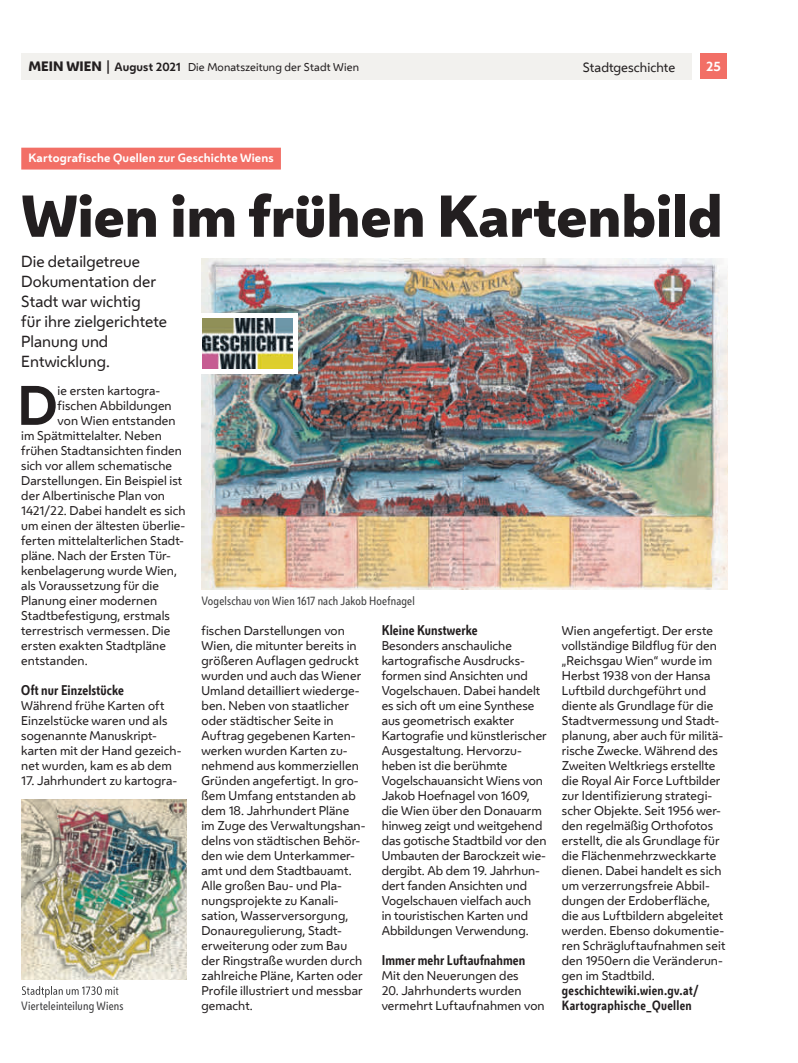
<style>
.page{position:relative;width:798px;height:1063px;background:#fff}
.page>*{position:absolute;margin:0;border:0;box-sizing:border-box;transform-origin:0 0}
.t1{font:800 55px "Wiener Melange";letter-spacing:-.01em;color:#231f20}
.t2{font:700 51.88px "Wiener Melange";color:#231f20}
.t3{font:15px/20px "Wiener Melange";color:#231f20}
.t4{font:700 13.12px "Wiener Melange Cd";letter-spacing:.01em;color:#231f20}
.t5{font:700 12.5px "Wiener Melange Cd";letter-spacing:.025em;color:#231f20}
.t6{font:12.5px "Wiener Melange";color:#231f20}
.t7{font:700 12.5px "Wiener Melange";color:#fff}
.t8{font:11.88px/15px "Wiener Melange";letter-spacing:.005em;color:#231f20}
.t9{font:11.25px "Wiener Melange Cd";letter-spacing:.015em;color:#3f3f40}
.t10{font:700 11.25px "Wiener Melange";letter-spacing:.015em;color:#fff}
.t11{font:10.62px "Wiener Melange";letter-spacing:.01em;color:#231f20}
.s1{font-weight:800;font-size:12.75px}
.s2{font-size:12px}
.s3{font-weight:700;font-size:11.25px}
</style>
<div class="page">
<div style="left:21px;top:53px;width:670px;height:27px;background:#f2f1ee"></div>
<div style="left:699px;top:53px;width:27px;height:26px;background:#f26f66"></div>
<div style="left:21px;top:148px;width:260px;height:22px;background:#f26f66"></div>
<img style="left:21px;top:800px;width:165px;height:180px">
<svg style="left:22px;top:986px;width:39px;height:12px"></svg>
<img style="left:201px;top:259px;width:525px;height:331px">
<svg style="left:201px;top:314px;width:96px;height:60px"></svg>
<img style="left:202px;top:319px;width:90px;height:49px">
<p class="t11" style="left:28px;top:60px;width:332px"><span class="s1">MEIN WIEN</span> <span class="s2">|</span> <span class="s3">August 2021</span> Die Monatszeitung der Stadt Wien</p>
<p class="t6" style="left:582px;top:58px;width:94px">Stadtgeschichte</p>
<p class="t7" style="left:706px;top:57px;width:16px">25</p>
<p class="t10" style="left:28px;top:150px;width:247px">Kartografische Quellen zur Geschichte Wiens</p>
<h1 class="t1" style="left:21px;top:177px;width:702px">Wien im frühen Kartenbild</h1>
<p class="t3" style="left:21px;top:252px;width:147px">Die detailgetreue<br>Dokumentation der<br>Stadt war wichtig<br>für ihre zielgerichtete<br>Planung und<br>Entwicklung.</p>
<h2 class="t2" style="left:17px;top:368px;width:42px">D</h2>
<p class="t8" style="left:58px;top:383px;width:104px">ie ersten kartogra-</p>
<p class="t8" style="left:58px;top:398px;width:116px">fischen Abbildungen</p>
<p class="t8" style="left:58px;top:413px;width:119px">von Wien entstanden</p>
<p class="t8" style="left:21px;top:428px;width:142px">im Spätmittelalter. Neben</p>
<p class="t8" style="left:21px;top:443px;width:162px">frühen Stadtansichten finden</p>
<p class="t8" style="left:21px;top:458px;width:152px">sich vor allem schematische</p>
<p class="t8" style="left:21px;top:473px;width:162px">Darstellungen. Ein Beispiel ist</p>
<p class="t8" style="left:21px;top:488px;width:145px">der Albertinische Plan von</p>
<p class="t8" style="left:21px;top:503px;width:166px">1421/22. Dabei handelt es sich</p>
<p class="t8" style="left:21px;top:518px;width:165px">um einen der ältesten überlie-</p>
<p class="t8" style="left:21px;top:533px;width:164px">ferten mittelalterlichen Stadt-</p>
<p class="t8" style="left:21px;top:548px;width:151px">pläne. Nach der Ersten Tür-</p>
<p class="t8" style="left:21px;top:563px;width:157px">kenbelagerung wurde Wien,</p>
<p class="t8" style="left:21px;top:578px;width:139px">als Voraussetzung für die</p>
<p class="t8" style="left:21px;top:593px;width:137px">Planung einer modernen</p>
<p class="t8" style="left:21px;top:608px;width:150px">Stadtbefestigung, erstmals</p>
<p class="t8" style="left:21px;top:623px;width:150px">terrestrisch vermessen. Die</p>
<p class="t8" style="left:21px;top:638px;width:146px">ersten exakten Stadtpläne</p>
<p class="t8" style="left:21px;top:653px;width:68px">entstanden.</p>
<p class="t4" style="left:21px;top:681px;width:104px">Oft nur Einzelstücke</p>
<p class="t8" style="left:21px;top:698px;width:162px">Während frühe Karten oft<br>Einzelstücke waren und als sogenannte Manuskript&shy;karten mit der Hand gezeich&shy;net wurden, kam es ab dem</p>
<p class="t8" style="left:21px;top:773px;width:157px">17. Jahrhundert zu kartogra-</p>
<p class="t9" style="left:201px;top:593px;width:215px">Vogelschau von Wien 1617 nach Jakob Hoefnagel</p>
<p class="t8" style="left:201px;top:623px;width:165px">fischen Darstellungen von<br>Wien, die mitunter bereits in größeren Auflagen gedruckt wurden und auch das Wiener<br>Umland detailliert wiederge&shy;ben. Neben von staatlicher oder städtischer Seite in<br>Auftrag gegebenen Karten&shy;werken wurden Karten zu&shy;nehmend aus kommerziellen<br>Gründen angefertigt. In gro&shy;ßem Umfang entstanden ab dem 18. Jahrhundert Pläne im Zuge des Verwaltungshan&shy;delns von städtischen Behör&shy;den wie dem Unterkammer&shy;amt und dem Stadtbauamt.<br>Alle großen Bau- und Pla&shy;nungsprojekte zu Kanali&shy;sation, Wasserversorgung,<br>Donauregulierung, Stadt&shy;erweiterung oder zum Bau der Ringstraße wurden durch zahlreiche Pläne, Karten oder<br>Profile illustriert und messbar gemacht.</p>
<p class="t4" style="left:381px;top:621px;width:97px">Kleine Kunstwerke</p>
<p class="t8" style="left:561px;top:623px;width:165px">Wien angefertigt. Der erste vollständige Bildflug für den „Reichsgau Wien“ wurde im<br>Herbst 1938 von der Hansa<br>Luftbild durchgeführt und diente als Grundlage für die<br>Stadtvermessung und Stadt&shy;planung, aber auch für militä&shy;rische Zwecke. Während des<br>Zweiten Weltkriegs erstellte die Royal Air Force Luftbilder zur Identifizierung strategi&shy;scher Objekte. Seit 1956 wer&shy;den regelmäßig Orthofotos erstellt, die als Grundlage für die Flächenmehrzweckkarte dienen. Dabei handelt es sich um verzerrungsfreie Abbil&shy;dungen der Erdoberfläche, die aus Luftbildern abgeleitet werden. Ebenso dokumentie&shy;ren Schrägluftaufnahmen seit den 1950ern die Veränderun&shy;gen im Stadtbild.</p>
<p class="t5" style="left:561px;top:981px;width:138px">geschichtewiki.wien.gv.at/</p>
<p class="t8" style="left:381px;top:638px;width:167px">Besonders anschauliche kartografische Ausdrucks&shy;formen sind Ansichten und<br>Vogelschauen. Dabei handelt es sich oft um eine Synthese aus geometrisch exakter<br>Kartografie und künstlerischer<br>Ausgestaltung. Hervorzu&shy;heben ist die berühmte<br>Vogelschauansicht Wiens von<br>Jakob Hoefnagel von 1609, die Wien über den Donauarm hinweg zeigt und weitgehend das gotische Stadtbild vor den<br>Umbauten der Barockzeit wie&shy;dergibt. Ab dem 19. Jahrhun&shy;dert fanden Ansichten und<br>Vogelschauen vielfach auch<br>in touristischen Karten und<br>Abbildungen Verwendung.</p>
<p class="t4" style="left:381px;top:951px;width:145px">Immer mehr Luftaufnahmen</p>
<p class="t8" style="left:381px;top:968px;width:138px">Mit den Neuerungen des</p>
<p class="t8" style="left:381px;top:983px;width:164px">20. Jahrhunderts wurden vermehrt Luftaufnahmen von</p>
<p class="t9" style="left:21px;top:998px;width:104px">Vierteleinteilung Wiens</p>
<p class="t5" style="left:561px;top:996px;width:131px">Kartographische_Quellen</p>
</div>
